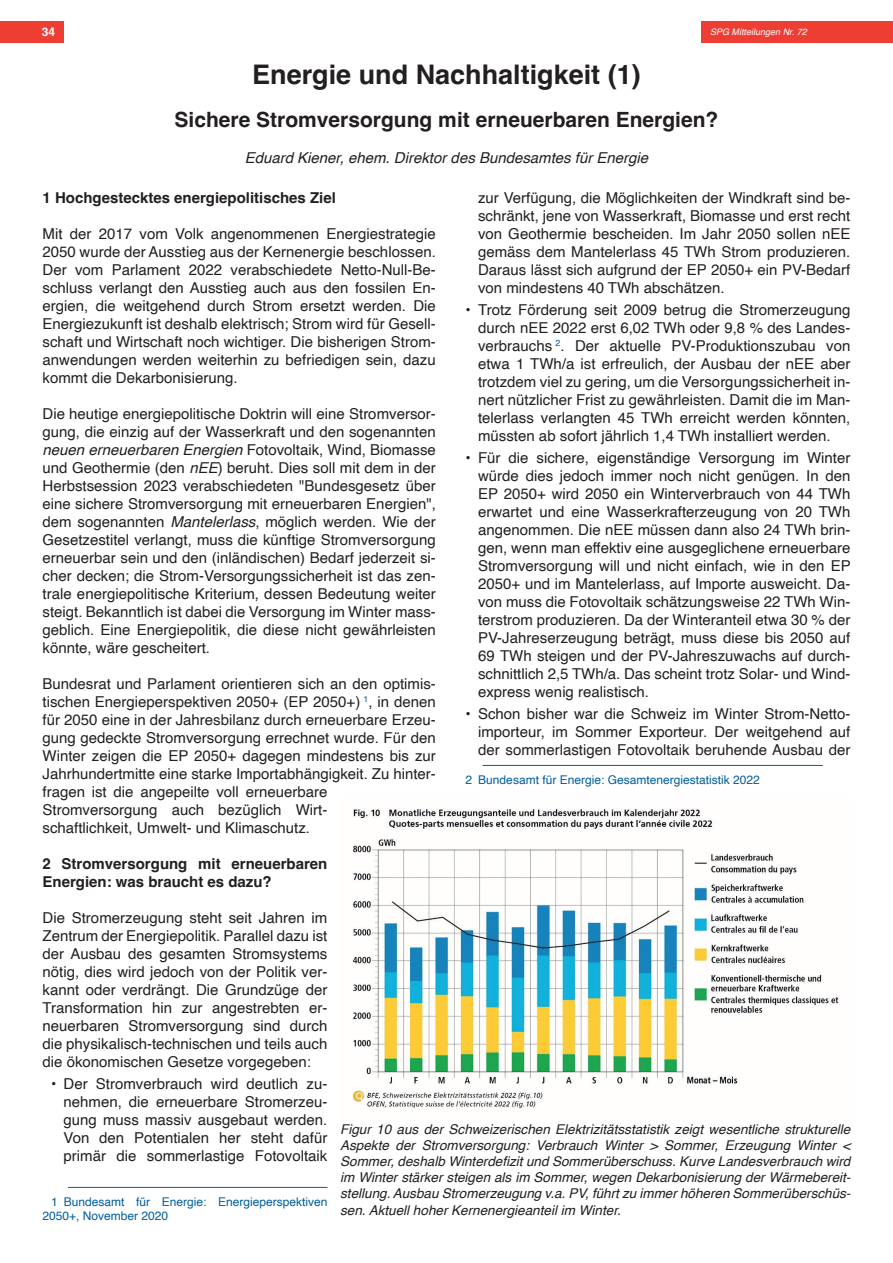
<style>
.page{position:relative;width:893px;height:1263px;background:#fff}
.page>*{position:absolute;margin:0;border:0;box-sizing:border-box;transform-origin:0 0}
.Überschrift_18_Pt{font:700 27px "Helvetica";color:#231f20}
.Überschrift_14_Pt{font:700 21px "Helvetica";color:#231f20}
.Normaltext_10_Pt{font:15px/18px "Helvetica";color:#231f20;text-align:justify}
.Fett_10_Pt{font:700 15px/18px "Helvetica";color:#231f20}
.Kursiv_10_Pt_Zentriert{font:italic 15px "Helvetica";color:#231f20}
.Kursiv_9_Pt{font:italic 13.5px/16.2px "Helvetica";color:#231f20;text-align:justify}
.Fußnoten_8_Pt_Blau{font:12px/14.4px "Helvetica";color:#015e9e}
.t1{font:700 12px "Helvetica";color:#fff}
.t2{font:italic 9px "Helvetica";color:#fff}
.s1{font-style:italic}
</style>
<div class="page">
<div style="left:702px;top:21px;width:191px;height:22px;background:#ee3e34"></div>
<div style="left:0;top:21px;width:64px;height:22px;background:#ee3e34"></div>
<hr style="left:68px;top:1187px;width:259px;height:1px;background:#015e9e">
<hr style="left:483px;top:765px;width:340px;height:1px;background:#015e9e">
<img style="left:352px;top:809px;width:487px;height:300px">
<p class="t1" style="left:42px;top:25px;width:15px">34</p>
<p class="t2" style="left:710px;top:25px;width:98px">SPG Mitteilungen Nr. 72</p>
<p class="Überschrift_18_Pt" style="left:252px;top:58px;width:390px">Energie und Nachhaltigkeit (1)</p>
<p class="Überschrift_14_Pt" style="left:175px;top:107px;width:545px">Sichere Stromversorgung mit erneuerbaren Energien?</p>
<p class="Kursiv_10_Pt_Zentriert" style="left:245px;top:146px;width:405px">Eduard Kiener, ehem. Direktor des Bundesamtes für Energie</p>
<p class="Fett_10_Pt" style="left:43px;top:190px;width:295px">1 Hochgestecktes energiepolitisches Ziel</p>
<p class="Normaltext_10_Pt" style="left:43px;top:225px;width:395px">Mit der 2017 vom Volk angenommenen Energiestrategie 2050 wurde der Ausstieg aus der Kernenergie beschlossen.<br>Der vom Parlament 2022 verabschiedete Netto-Null-Be&shy;schluss verlangt den Ausstieg auch aus den fossilen En&shy;ergien, die weitgehend durch Strom ersetzt werden. Die Energiezukunft ist deshalb elektrisch; Strom wird für Gesell&shy;schaft und Wirtschaft noch wichtiger. Die bisherigen Strom&shy;anwendungen werden weiterhin zu befriedigen sein, dazu kommt die Dekarbonisierung.</p>
<p class="Normaltext_10_Pt" style="left:43px;top:405px;width:395px">Die heutige energiepolitische Doktrin will eine Stromversor&shy;gung, die einzig auf der Wasserkraft und den sogenannten <span class="s1">neuen erneuerbaren Energien</span> Fotovoltaik, Wind, Biomasse und Geothermie (den <span class="s1">nEE</span>) beruht. Dies soll mit dem in der Herbstsession 2023 verabschiedeten "Bundesgesetz über eine sichere Stromversorgung mit erneuerbaren Energien", dem sogenannten <span class="s1">Mantelerlass</span>, möglich werden. Wie der Gesetzestitel verlangt, muss die künftige Stromversorgung erneuerbar sein und den (inländischen) Bedarf jederzeit si&shy;cher decken; die Strom-Versorgungssicherheit ist das zen&shy;trale energiepolitische Kriterium, dessen Bedeutung weiter steigt. Bekanntlich ist dabei die Versorgung im Winter mass&shy;geblich. Eine Energiepolitik, die diese nicht gewährleisten könnte, wäre gescheitert.</p>
<p class="Normaltext_10_Pt" style="left:43px;top:675px;width:395px;text-align:left">Bundesrat und Parlament orientieren sich an den optimis&shy;tischen Energieperspektiven 2050+ (EP 2050+) <sup>1</sup>, in denen für 2050 eine in der Jahresbilanz durch erneuerbare Erzeu&shy;gung gedeckte Stromversorgung errechnet wurde. Für den Winter zeigen die EP 2050+ dagegen mindestens bis zur Jahrhundertmitte eine starke Importabhängigkeit. Zu hinter&shy;fragen ist die angepeilte voll erneuerbare Stromversorgung auch bezüglich Wirt-<br>schaftlichkeit, Umwelt- und Klimaschutz.</p>
<p class="Fett_10_Pt" style="left:43px;top:856px;width:286px">2 Stromversorgung mit erneuerbaren<br>Energien: was braucht es dazu?</p>
<p class="Normaltext_10_Pt" style="left:43px;top:909px;width:286px">Die Stromerzeugung steht seit Jahren im Zentrum der Energiepolitik. Parallel dazu ist der Ausbau des gesamten Stromsystems nötig, dies wird jedoch von der Politik ver&shy;kannt oder verdrängt. Die Grundzüge der Transformation hin zur angestrebten er&shy;neuerbaren Stromversorgung sind durch die physikalisch-technischen und teils auch die ökonomischen Gesetze vorgegeben:</p>
<p class="Normaltext_10_Pt" style="left:64px;top:1075px;width:265px;text-indent:-12px">• Der Stromverbrauch wird deutlich zu&shy;nehmen, die erneuerbare Stromerzeu&shy;gung muss massiv ausgebaut werden.<br>Von den Potentialen her steht dafür primär die sommerlastige Fotovoltaik</p>
<p class="Fußnoten_8_Pt_Blau" style="left:43px;top:1195px;width:286px;text-indent:9px">1 Bundesamt für Energie: Energieperspektiven<br>2050+, November 2020</p>
<p class="Normaltext_10_Pt" style="left:478px;top:189px;width:374px">zur Verfügung, die Möglichkeiten der Windkraft sind be&shy;schränkt, jene von Wasserkraft, Biomasse und erst recht von Geothermie bescheiden. Im Jahr 2050 sollen nEE gemäss dem Mantelerlass 45 TWh Strom produzieren.<br>Daraus lässt sich aufgrund der EP 2050+ ein PV-Bedarf von mindestens 40 TWh abschätzen.</p>
<p class="Normaltext_10_Pt" style="left:478px;top:301px;width:374px;text-indent:-12px">• Trotz Förderung seit 2009 betrug die Stromerzeugung durch nEE 2022 erst 6,02 TWh oder 9,8 % des Landes&shy;verbrauchs <sup>2</sup>. Der aktuelle PV-Produktionszubau von etwa 1 TWh/a ist erfreulich, der Ausbau der nEE aber trotzdem viel zu gering, um die Versorgungssicherheit in&shy;nert nützlicher Frist zu gewährleisten. Damit die im Man&shy;telerlass verlangten 45 TWh erreicht werden könnten, müssten ab sofort jährlich 1,4 TWh installiert werden.</p>
<p class="Normaltext_10_Pt" style="left:478px;top:449px;width:374px;text-indent:-12px">• Für die sichere, eigenständige Versorgung im Winter würde dies jedoch immer noch nicht genügen. In den EP 2050+ wird 2050 ein Winterverbrauch von 44 TWh erwartet und eine Wasserkrafterzeugung von 20 TWh angenommen. Die nEE müssen dann also 24 TWh brin&shy;gen, wenn man effektiv eine ausgeglichene erneuerbare Stromversorgung will und nicht einfach, wie in den EP 2050+ und im Mantelerlass, auf Importe ausweicht. Da&shy;von muss die Fotovoltaik schätzungsweise 22 TWh Win&shy;terstrom produzieren. Da der Winteranteil etwa 30 % der PV-Jahreserzeugung beträgt, muss diese bis 2050 auf 69 TWh steigen und der PV-Jahreszuwachs auf durch&shy;schnittlich 2,5 TWh/a. Das scheint trotz Solar- und Wind&shy;express wenig realistisch.</p>
<p class="Normaltext_10_Pt" style="left:478px;top:706px;width:374px;text-indent:-12px">• Schon bisher war die Schweiz im Winter Strom-Netto&shy;importeur, im Sommer Exporteur. Der weitgehend auf der sommerlastigen Fotovoltaik beruhende Ausbau der</p>
<p class="Fußnoten_8_Pt_Blau" style="left:466px;top:773px;width:296px">2 Bundesamt für Energie: Gesamtenergiestatistik 2022</p>
<p class="Kursiv_9_Pt" style="left:340px;top:1121px;width:512px">Figur 10 aus der Schweizerischen Elektrizitätsstatistik zeigt wesentliche strukturelle Aspekte der Stromversorgung: Verbrauch Winter &gt; Sommer, Erzeugung Winter &lt; Sommer, deshalb Winterdefizit und Sommerüberschuss. Kurve Landesverbrauch wird im Winter stärker steigen als im Sommer, wegen Dekarbonisierung der Wärmebereit&shy;stellung. Ausbau Stromerzeugung v.a. PV, führt zu immer höheren Sommerüberschüs&shy;sen. Aktuell hoher Kernenergieanteil im Winter.</p>
</div>
